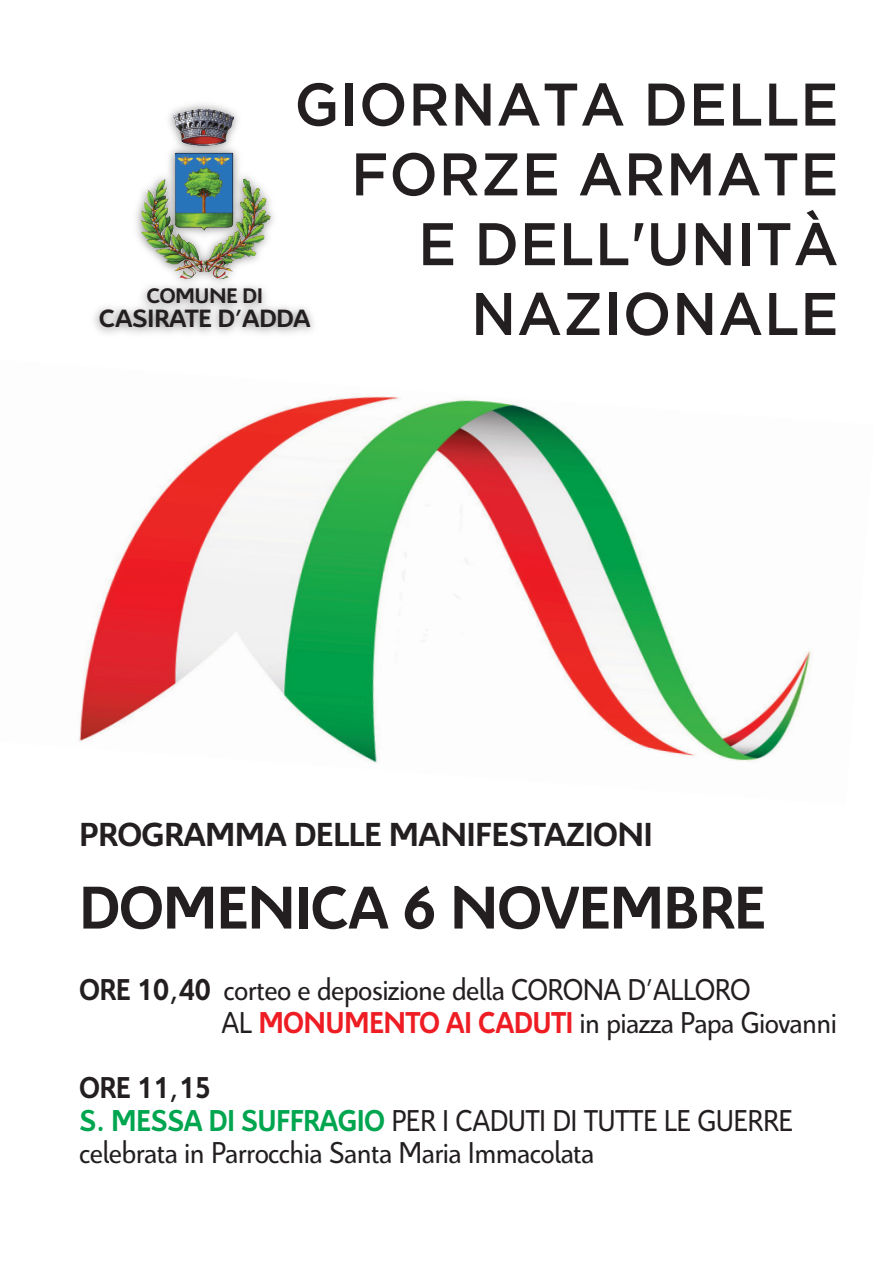
<style>
.page{position:relative;width:893px;height:1263px;background:#fff}
.page>*{position:absolute;margin:0;border:0;box-sizing:border-box;transform-origin:0 0}
.t1{font:700 65.1px "Citroen";color:#231f20}
.t2{font:500 60px/69.8px "Gotham";letter-spacing:.015em;color:#231f20;text-align:right;scale:.95 1}
.t3{font:700 36px "Citroen";color:#231f20}
.t4{font:32.55px/32.5px "Citroen";color:#231f20;scale:.9 1}
.t5{font:700 27px "Citroen";color:#231f20}
.t6{font:700 22.8px "Citroen";color:#231f20}
.s1{font-weight:700}
.s2{font-weight:700;color:#ee1d23}
.s3{font-weight:700;color:#00a54f}
</style>
<div class="page">
<img style="left:79px;top:396px;width:732px;height:367px">
<img style="left:94px;top:104px;width:219px;height:230px">
<img style="left:141px;top:179px;width:104px;height:85px">
<h2 class="t2" style="left:294px;top:75px;width:574px">GIORNATA DELLE<br>FORZE ARMATE<br>E DELL'UNITÀ<br>NAZIONALE</h2>
<p class="t6" style="left:147px;top:282px;width:118px">COMUNE DI</p>
<p class="t5" style="left:99px;top:302px;width:213px">CASIRATE D’ADDA</p>
<p class="t3" style="left:80px;top:812px;width:575px">PROGRAMMA DELLE MANIFESTAZIONI</p>
<h1 class="t1" style="left:80px;top:868px;width:687px">DOMENICA 6 NOVEMBRE</h1>
<p class="t4" style="left:222px;top:973px;width:685px;text-indent:-142px"><span class="s1">ORE 10,40</span> corteo e deposizione della CORONA D’ALLORO<br>AL <span class="s2">MONUMENTO AI CADUTI</span> in piazza Papa Giovanni</p>
<p class="t4" style="left:80px;top:1071px;width:794px"><span class="s1">ORE 11,15<br></span><span class="s3">S. MESSA DI SUFFRAGIO</span> PER I CADUTI DI TUTTE LE GUERRE celebrata in Parrocchia Santa Maria Immacolata</p>
</div>
